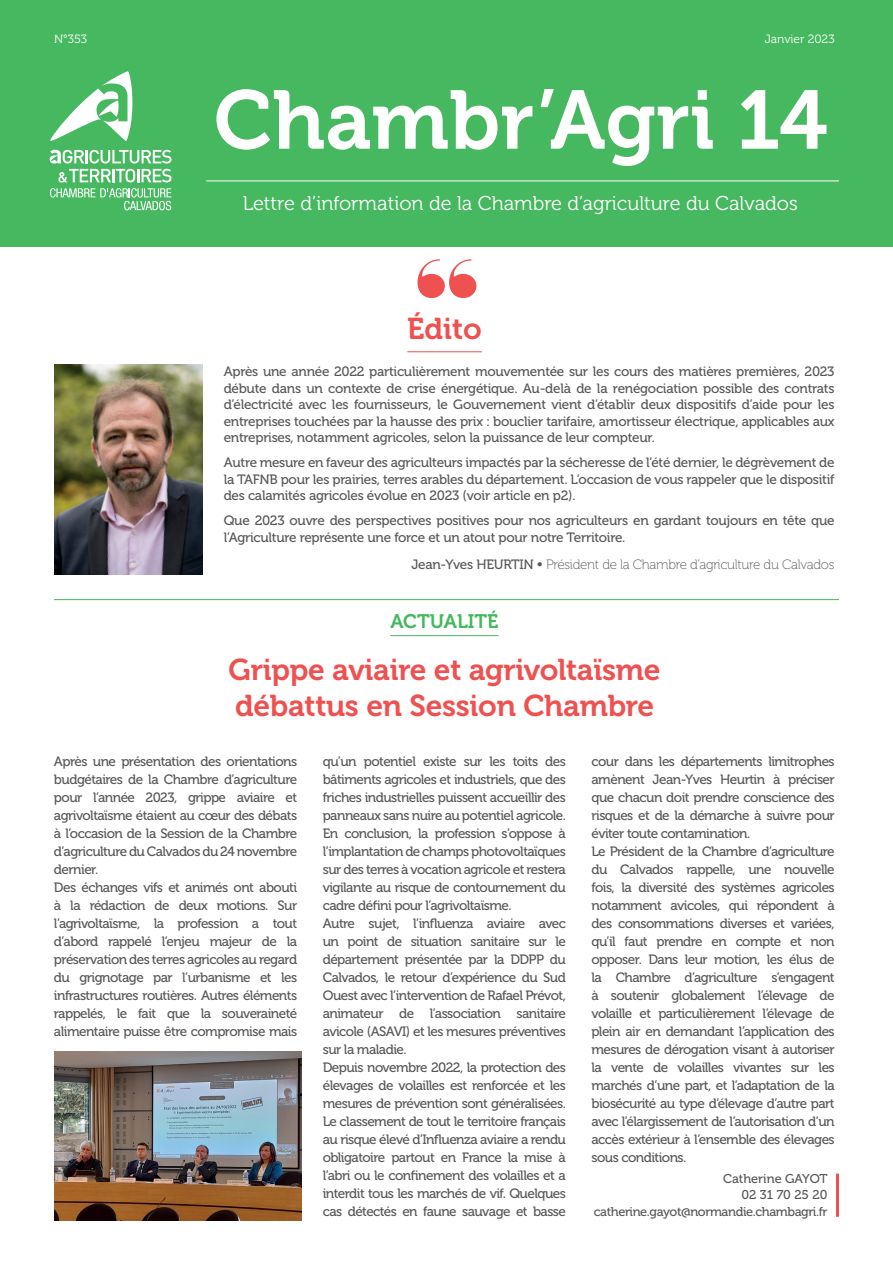
<style>
.page{position:relative;width:893px;height:1263px;background:#fff}
.page>*{position:absolute;margin:0;border:0;box-sizing:border-box;transform-origin:0 0}
.t1{font:82.5px "Museo 700";color:#fff}
.t2{font:30px/36px "Museo 700";letter-spacing:-.01em;color:#ef5050}
.t3{font:19.95px "Museo 300";color:#fff}
.t4{font:19.5px "Museo 700";color:#46b85f}
.t5{font:13.5px/18px "Museo 500";letter-spacing:-.04em;color:#57585a}
.t6{font:13.5px/16.5px "Museo 500";letter-spacing:-.02em;color:#57585a}
.t7{font:13.5px "Museo 100";letter-spacing:-.025em;color:#57585a}
.t8{font:12.75px/16.5px "Museo 500";letter-spacing:-.03em;color:#57585a;text-align:right}
.t9{font:12px "Museo 300";color:#fff}
.s1{font-family:"Museo 500"}
</style>
<div class="page">
<hr style="left:407px;top:351px;width:75px;height:1px;background:#ef5050">
<svg style="left:417px;top:259px;width:59px;height:39px"></svg>
<img style="left:54px;top:364px;width:148px;height:211px">
<hr style="left:54px;top:599px;width:785px;height:1px;background:#46b85f">
<hr style="left:390px;top:635px;width:109px;height:1px;background:#46b85f">
<hr style="left:836px;top:1173px;width:3px;height:44px;background:#ef5050">
<img style="left:54px;top:1051px;width:248px;height:169px">
<div style="left:0;top:0;width:893px;height:247px;background:#46b85f"></div>
<hr style="left:206px;top:181px;width:633px;height:1px;background:#fff">
<svg style="left:50px;top:150px;width:121px;height:60px"></svg>
<svg style="left:50px;top:71px;width:82px;height:70px"></svg>
<p class="t9" style="left:54px;top:32px;width:35px">N°353</p>
<p class="t9" style="left:765px;top:32px;width:71px">Janvier 2023</p>
<h1 class="t1" style="left:214px;top:74px;width:615px">Chambr’Agri 14</h1>
<h3 class="t3" style="left:243px;top:193px;width:557px">Lettre d’information de la Chambre d’agriculture du Calvados</h3>
<h2 class="t2" style="left:407px;top:311px;width:76px">Édito</h2>
<p class="t5" style="left:224px;top:363px;width:612px;line-height:16.5px;text-align:justify">Après une année 2022 particulièrement mouvementée sur les cours des matières premières, 2023 débute dans un contexte de crise énergétique. Au-delà de la renégociation possible des contrats d’électricité avec les fournisseurs, le Gouvernement vient d’établir deux dispositifs d’aide pour les entreprises touchées par la hausse des prix : bouclier tarifaire, amortisseur électrique, applicables aux entreprises, notamment agricoles, selon la puissance de leur compteur.</p>
<p class="t5" style="left:224px;top:454px;width:612px;line-height:16.5px;text-align:justify">Autre mesure en faveur des agriculteurs impactés par la sécheresse de l’été dernier, le dégrèvement de la TAFNB pour les prairies, terres arables du département. L’occasion de vous rappeler que le dispositif des calamités agricoles évolue en 2023 (voir article en p2).</p>
<p class="t6" style="left:224px;top:512px;width:612px">Que 2023 ouvre des perspectives positives pour nos agriculteurs en gardant toujours en tête que l’Agriculture représente une force et un atout pour notre Territoire.</p>
<p class="t7" style="left:411px;top:557px;width:425px"><span class="s1">Jean-Yves HEURTIN •</span> Président de la Chambre d’agriculture du Calvados</p>
<h3 class="t4" style="left:390px;top:610px;width:110px">ACTUALITÉ</h3>
<h2 class="t2" style="left:229px;top:652px;width:434px">Grippe aviaire et agrivoltaïsme débattus en Session Chambre</h2>
<p class="t5" style="left:54px;top:752px;width:245px">Après une présentation des orientations budgétaires de la Chambre d’agriculture pour l’année 2023, grippe aviaire et agrivoltaïsme étaient au cœur des débats à l’occasion de la Session de la Chambre d’agriculture du Calvados du 24 novembre dernier.<br>Des échanges vifs et animés ont abouti à la rédaction de deux motions. Sur l’agrivoltaïsme, la profession a tout d’abord rappelé l’enjeu majeur de la préservation des terres agricoles au regard du grignotage par l’urbanisme et les infrastructures routières. Autres éléments rappelés, le fait que la souveraineté alimentaire puisse être compromise mais</p>
<p class="t5" style="left:323px;top:753px;width:245px">qu’un potentiel existe sur les toits des bâtiments agricoles et industriels, que des friches industrielles puissent accueillir des panneaux sans nuire au potentiel agricole.<br>En conclusion, la profession s’oppose à l’implantation de champs photovoltaïques sur des terres à vocation agricole et restera vigilante au risque de contournement du cadre défini pour l’agrivoltaïsme.<br>Autre sujet, l’influenza aviaire avec un point de situation sanitaire sur le département présentée par la DDPP du Calvados, le retour d’expérience du Sud Ouest avec l’intervention de Rafael Prévot, animateur de l’association sanitaire avicole (ASAVI) et les mesures préventives sur la maladie.<br>Depuis novembre 2022, la protection des élevages de volailles est renforcée et les mesures de prévention sont généralisées.<br>Le classement de tout le territoire français au risque élevé d’Influenza aviaire a rendu obligatoire partout en France la mise à l’abri ou le confinement des volailles et a interdit tous les marchés de vif. Quelques cas détectés en faune sauvage et basse</p>
<p class="t5" style="left:591px;top:753px;width:245px">cour dans les départements limitrophes amènent Jean-Yves Heurtin à préciser que chacun doit prendre conscience des risques et de la démarche à suivre pour éviter toute contamination.<br>Le Président de la Chambre d’agriculture du Calvados rappelle, une nouvelle fois, la diversité des systèmes agricoles notamment avicoles, qui répondent à des consommations diverses et variées, qu’il faut prendre en compte et non opposer. Dans leur motion, les élus de la Chambre d’agriculture s’engagent à soutenir globalement l’élevage de volaille et particulièrement l’élevage de plein air en demandant l’application des mesures de dérogation visant à autoriser la vente de volailles vivantes sur les marchés d’une part, et l’adaptation de la biosécurité au type d’élevage d’autre part avec l’élargissement de l’autorisation d’un accès extérieur à l’ensemble des élevages sous conditions.</p>
<p class="t8" style="left:594px;top:1170px;width:235px">Catherine GAYOT<br>02 31 70 25 20 catherine.gayot@normandie.chambagri.fr</p>
</div>
